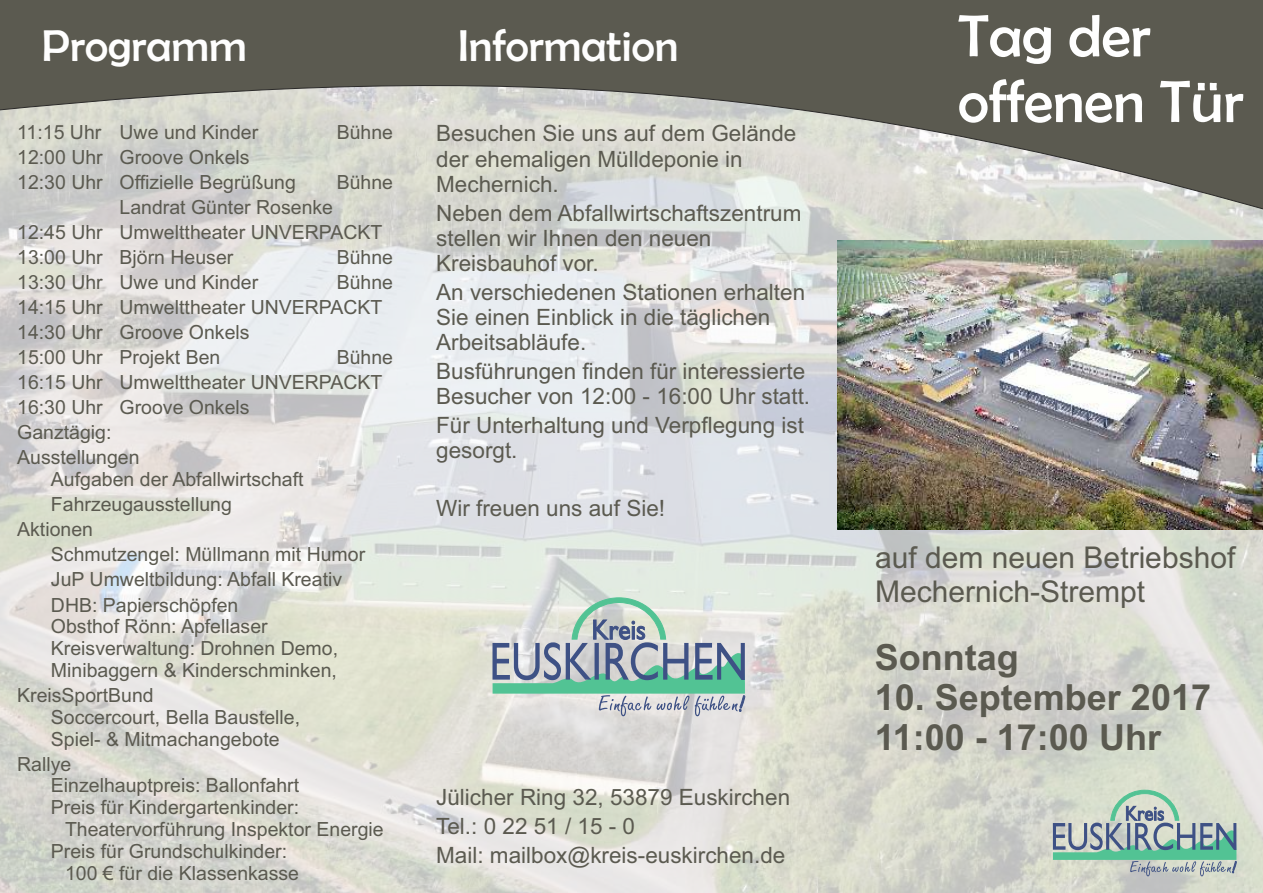
<style>
.page{position:relative;width:1263px;height:893px;background:#fff}
.page>*{position:absolute;margin:0;border:0;box-sizing:border-box;transform-origin:0 0}
.t1{font:60px/65.7px "Berlin Sans FB";color:#fefefe}
.t2{font:45px "Berlin Sans FB";color:#fefefe}
.t3{font:700 36px/40.2px "Arial";color:#5b5a50}
.t4{font:30px/33.5px "Arial";color:#5b5a50}
.t5{font:22.5px/25.2px "Arial";color:#5b5a50}
.t6{font:19.5px/25px "Arial";color:#5b5a50}
</style>
<div class="page">
<div style="left:0;top:66px;width:1263px;height:827px;background:#fefefe;opacity:.75"></div>
<svg style="left:0;top:0;width:1263px;height:215px;background:#93938b"></svg>
<img style="left:838px;top:241px;width:425px;height:289px">
<svg style="left:1053px;top:790px;width:184px;height:86px;background:#a9c1b7"></svg>
<svg style="left:492px;top:597px;width:253px;height:119px;background:#b1c6c3"></svg>
<p class="t2" style="left:42px;top:20px;width:206px">Programm</p>
<p class="t2" style="left:458px;top:20px;width:221px">Information</p>
<p class="t6" style="left:17px;top:121px;width:243px">11:15 Uhr Uwe und Kinder</p>
<p class="t6" style="left:337px;top:121px;width:58px">Bühne</p>
<p class="t6" style="left:17px;top:146px;width:280px">12:00 Uhr Groove Onkels<br>12:30 Uhr Offizielle Begrüßung</p>
<p class="t6" style="left:337px;top:171px;width:58px">Bühne</p>
<p class="t6" style="left:17px;top:196px;width:367px;text-indent:102px">Landrat Günter Rosenke<br>12:45 Uhr Umwelttheater UNVERPACKT<br>13:00 Uhr Björn Heuser</p>
<p class="t6" style="left:337px;top:246px;width:58px">Bühne</p>
<p class="t6" style="left:17px;top:271px;width:243px">13:30 Uhr Uwe und Kinder</p>
<p class="t6" style="left:17px;top:271px;width:377px;text-indent:320px">Bühne<br>14:15 Uhr Umwelttheater UNVERPACKT<br>14:30 Uhr Groove Onkels<br>15:00 Uhr Projekt Ben</p>
<p class="t6" style="left:17px;top:347px;width:377px;text-indent:320px">Bühne<br>16:15 Uhr Umwelttheater UNVERPACKT<br>16:30 Uhr Groove Onkels<br>Ganztägig:<br>Ausstellungen</p>
<p class="t6" style="left:51px;top:469px;width:254px">Aufgaben der Abfallwirtschaft</p>
<p class="t6" style="left:51px;top:494px;width:182px">Fahrzeugausstellung</p>
<p class="t6" style="left:17px;top:519px;width:77px">Aktionen</p>
<p class="t6" style="left:51px;top:544px;width:316px">Schmutzengel: Müllmann mit Humor</p>
<p class="t6" style="left:51px;top:569px;width:293px">JuP Umweltbildung: Abfall Kreativ</p>
<p class="t6" style="left:51px;top:594px;width:189px">DHB: Papierschöpfen</p>
<p class="t6" style="left:51px;top:617px;width:289px;line-height:21.8px">Obsthof Rönn: Apfellaser<br>Kreisverwaltung: Drohnen Demo,<br>Minibaggern &amp; Kinderschminken,</p>
<p class="t6" style="left:51px;top:686px;width:251px;line-height:21.8px;text-indent:-34px">KreisSportBund<br>Soccercourt, Bella Baustelle,<br>Spiel- &amp; Mitmachangebote</p>
<p class="t6" style="left:17px;top:753px;width:56px">Rallye</p>
<p class="t6" style="left:51px;top:775px;width:250px">Einzelhauptpreis: Ballonfahrt</p>
<p class="t6" style="left:51px;top:796px;width:250px">Preis für Kindergartenkinder:</p>
<p class="t6" style="left:65px;top:818px;width:320px">Theatervorführung Inspektor Energie</p>
<p class="t6" style="left:51px;top:840px;width:238px">Preis für Grundschulkinder:</p>
<p class="t6" style="left:65px;top:862px;width:236px">100 € für die Klassenkasse</p>
<p class="t5" style="left:436px;top:123px;width:362px">Besuchen Sie uns auf dem Gelände der ehemaligen Mülldeponie in<br>Mechernich.</p>
<p class="t5" style="left:436px;top:202px;width:367px">Neben dem Abfallwirtschaftszentrum stellen wir Ihnen den neuen<br>Kreisbauhof vor.</p>
<p class="t5" style="left:436px;top:281px;width:370px">An verschiedenen Stationen erhalten<br>Sie einen Einblick in die täglichen<br>Arbeitsabläufe.</p>
<p class="t5" style="left:436px;top:361px;width:375px">Busführungen finden für interessierte<br>Besucher von 12:00 - 16:00 Uhr statt.</p>
<p class="t5" style="left:436px;top:415px;width:369px">Für Unterhaltung und Verpflegung ist gesorgt.</p>
<p class="t5" style="left:436px;top:498px;width:230px">Wir freuen uns auf Sie!</p>
<p class="t5" style="left:436px;top:785px;width:355px;line-height:29px">Jülicher Ring 32, 53879 Euskirchen<br>Tel.: 0 22 51 / 15 - 0<br>Mail: mailbox@kreis-euskirchen.de</p>
<p class="t1" style="left:958px;top:3px;width:287px">Tag der offenen Tür</p>
<p class="t4" style="left:875px;top:543px;width:362px">auf dem neuen Betriebshof<br>Mechernich-Strempt</p>
<p class="t3" style="left:875px;top:640px;width:145px">Sonntag</p>
<p class="t3" style="left:875px;top:681px;width:338px">10. September 2017<br>11:00 - 17:00 Uhr</p>
</div>
